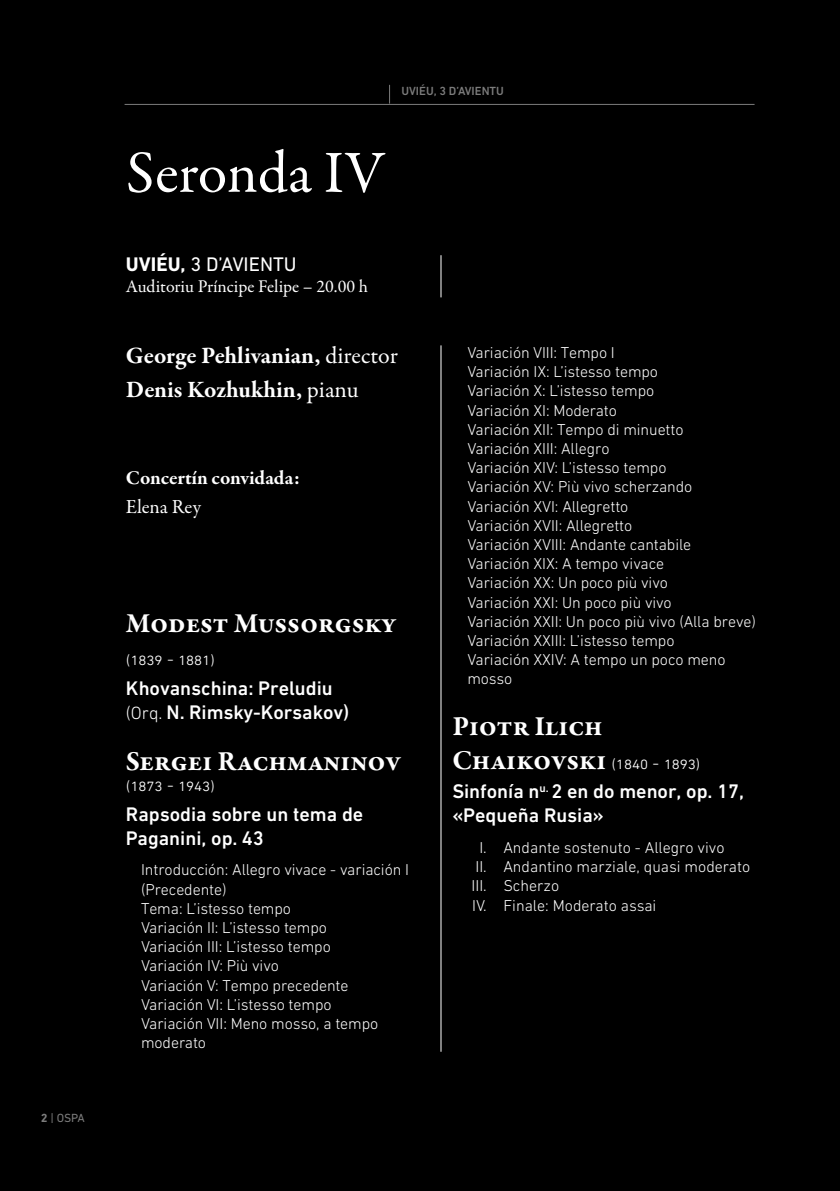
<style>
.page{position:relative;width:840px;height:1191px;background:#fff}
.page>*{position:absolute;margin:0;border:0;box-sizing:border-box;transform-origin:0 0}
.t1{font:60px "Garamond Premr Pro";color:#fff}
.t2{font:700 28px "Garamond Premr Pro";letter-spacing:-.01em;color:#fff}
.t3{font:700 24px/34.4px "Garamond Premr Pro";color:#fff}
.t4{font:500 20px/24px "DIN Next W1 G";color:#fff}
.t5{font:700 20px "Garamond Premr Pro";color:#fff}
.t6{font:20px "DIN Next W1 G";color:#fff}
.t7{font:20px "Garamond Premr Pro";color:#fff}
.t8{font:300 18px "DIN Next W1 G";color:#fff}
.t9{font:18px "Garamond Premr Pro";color:#fff}
.t10{font:300 16px/19.2px "DIN Next W1 G";letter-spacing:-.005em;color:#fff}
.t11{font:500 12px "DIN Next W1 G";color:#7c7c7c}
.t12{font:12px "DIN Next W1 G";color:#7c7c7c}
.s1{font-weight:700}
.s2{font-weight:400}
.s3{font-weight:300;font-size:18px}
.s4{font-family:"Garamond Premr Pro";font-weight:700;font-size:28px}
</style>
<div class="page">
<div style="left:0;top:0;width:839px;height:1191px;background:#000"></div>
<hr style="left:440px;top:255px;width:1px;height:42px;background:#fff">
<hr style="left:440px;top:345px;width:1px;height:706px;background:#fff">
<hr style="left:124px;top:104px;width:630px;height:1px;background:#7c7c7c">
<svg style="left:389px;top:85px;width:1px;height:19px"></svg>
<p class="t12" style="left:41px;top:1111px;width:45px"><span class="s1">2</span> | OSPA</p>
<p class="t11" style="left:401px;top:84px;width:102px">UVIÉU, 3 d’avi entu</p>
<h1 class="t1" style="left:126px;top:137px;width:259px">Seronda IV</h1>
<p class="t6" style="left:126px;top:252px;width:172px"><span class="s1">UVIÉU,</span> 3 D’AVIENTU</p>
<p class="t9" style="left:126px;top:276px;width:243px">Auditoriu Príncipe Felipe – 20.00 h</p>
<h3 class="t3" style="left:126px;top:338px;width:273px">George Pehlivanian, <span class="s2">director<br></span>Denis Kozhukhin, <span class="s2">pianu</span></h3>
<p class="t5" style="left:126px;top:465px;width:175px">Concertín convidada:</p>
<p class="t7" style="left:126px;top:495px;width:77px">Elena Rey</p>
<h2 class="t2" style="left:126px;top:605px;width:271px">Modest Mussorgsky</h2>
<p class="t8" style="left:126px;top:649px;width:90px">(1839 - 1881)</p>
<p class="t4" style="left:126px;top:676px;width:224px">Khovanschina: Preludiu <span class="s3">(Orq.</span> N. Rimsky-Korsakov)</p>
<h2 class="t2" style="left:126px;top:743px;width:276px">Sergei Rachmaninov</h2>
<p class="t8" style="left:126px;top:774px;width:90px">(1873 - 1943)</p>
<p class="t4" style="left:126px;top:802px;width:239px">Rapsodia sobre un tema de<br>Paganini, op. 43</p>
<p class="t10" style="left:141px;top:860px;width:269px">Introducción: Allegro vivace - variación I (Precedente)<br>Tema: L’istesso tempo<br>Variación II: L’istesso tempo<br>Variación III: L’istesso tempo<br>Variación IV: Più vivo<br>Variación V: Tempo precedente<br>Variación VI: L’istesso tempo<br>Variación VII: Meno mosso, a tempo moderato</p>
<p class="t10" style="left:467px;top:343px;width:290px">Variación VIII: Tempo I<br>Variación IX: L’istesso tempo<br>Variación X: L’istesso tempo<br>Variación XI: Moderato<br>Variación XII: Tempo di minuetto<br>Variación XIII: Allegro<br>Variación XIV: L’istesso tempo<br>Variación XV: Più vivo scherzando<br>Variación XVI: Allegretto<br>Variación XVII: Allegretto<br>Variación XVIII: Andante cantabile<br>Variación XIX: A tempo vivace<br>Variación XX: Un poco più vivo<br>Variación XXI: Un poco più vivo<br>Variación XXII: Un poco più vivo (Alla breve)<br>Variación XXIII: L’istesso tempo<br>Variación XXIV: A tempo un poco meno mosso</p>
<h2 class="t2" style="left:452px;top:709px;width:152px">Piotr Ilich</h2>
<p class="t8" style="left:452px;top:752px;width:249px"><span class="s4">Chaikovski</span> (1840 - 1893)</p>
<p class="t4" style="left:452px;top:779px;width:293px">Sinfonía n<sup>u.</sup> 2 en do menor, op. 17, «Pequeña Rusia»</p>
<p class="t10" style="left:471px;top:837px;width:280px;text-indent:8px">I. Andante sostenuto - Allegro vivo<br>II. Andantino marziale, quasi moderato<br>III. Scherzo<br>IV. Finale: Moderato assai</p>
</div>
